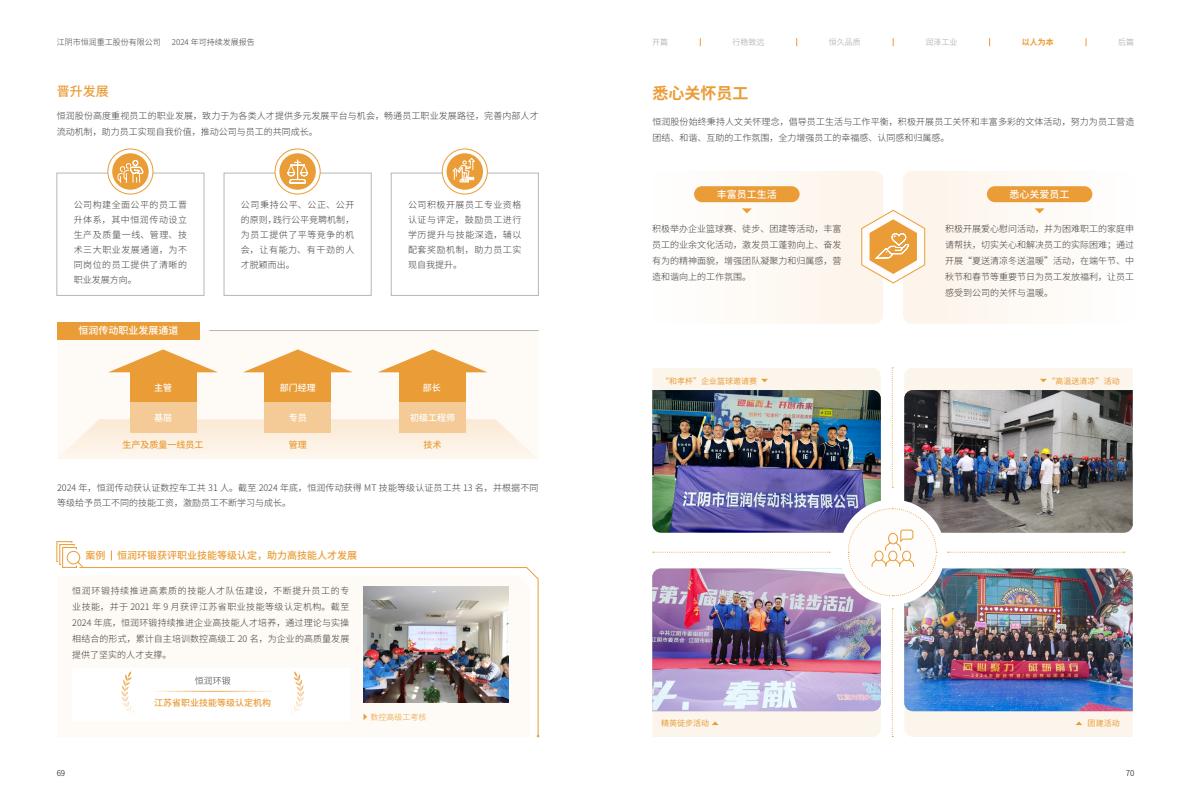
<style>
.page{position:relative;width:1191px;height:808px;background:#fff}
.page>*{position:absolute;margin:0;border:0;box-sizing:border-box;transform-origin:0 0}
.t1{font:700 16px "Source Han Sans CN";color:#ea9c37}
.t2{font:500 13px "Source Han Sans CN";color:#ea9c37}
.t3{font:500 10px "Source Han Sans CN";color:#ea9c37}
.t4{font:500 10px "Source Han Sans CN";color:#fff}
.t5{font:300 9px/15px "Source Han Sans CN";letter-spacing:.01em;color:#3e3a39;text-align:justify}
.t6{font:500 9px "Source Han Sans CN";color:#ea9c37}
.t7{font:500 9px "Source Han Sans CN";color:#fff}
.t8{font:8px "Source Han Sans CN";color:#ea9c37}
.t9{font:300 8px "Source Han Sans CN";color:#3e3a39}
.t10{font:300 8px "Source Han Sans CN";color:#9fa0a0}
.t11{font:300 8px "Source Han Sans CN";color:#ea9c37}
.t12{font:300 8px "Source Han Sans CN";color:#000}
.t13{font:700 8px "Source Han Sans CN";color:#ea9c37}
</style>
<div class="page">
<div style="left:57px;top:173px;width:147px;height:123px;border:1px solid #b5b6b6"></div>
<svg style="left:108px;top:149px;width:45px;height:45px"></svg>
<div style="left:108px;top:149px;width:45px;height:45px;border:1px solid #ea9c37;border-radius:50%"></div>
<div style="left:112px;top:153px;width:37px;height:37px;background:#ea9c37;border-radius:50%"></div>
<svg style="left:117px;top:160px;width:26px;height:23px"></svg>
<div style="left:224px;top:173px;width:147px;height:123px;border:1px solid #b5b6b6"></div>
<svg style="left:275px;top:149px;width:45px;height:45px"></svg>
<div style="left:275px;top:149px;width:45px;height:45px;border:1px solid #ea9c37;border-radius:50%"></div>
<div style="left:279px;top:153px;width:37px;height:37px;background:#ea9c37;border-radius:50%"></div>
<svg style="left:287px;top:160px;width:21px;height:23px"></svg>
<div style="left:391px;top:173px;width:147px;height:123px;border:1px solid #b5b6b6"></div>
<svg style="left:442px;top:149px;width:45px;height:45px"></svg>
<div style="left:442px;top:149px;width:45px;height:45px;border:1px solid #ea9c37;border-radius:50%"></div>
<div style="left:446px;top:153px;width:37px;height:37px;background:#ea9c37;border-radius:50%"></div>
<svg style="left:452px;top:158px;width:23px;height:25px"></svg>
<svg style="left:80px;top:567px;width:458px;height:169px"></svg>
<svg style="left:57px;top:541px;width:26px;height:27px"></svg>
<svg style="left:694px;top:171px;width:399px;height:153px"></svg>
<img style="left:363px;top:586px;width:145px;height:116px">
<svg style="left:363px;top:713px;width:4px;height:7px"></svg>
<div style="left:987px;top:186px;width:105px;height:16px;background:#ea9c37;border-radius:8px"></div>
<img style="left:652px;top:367px;width:480px;height:370px">
<div style="left:72px;top:669px;width:277px;height:52px;background:#fff"></div>
<svg style="left:121px;top:671px;width:13px;height:42px"></svg>
<svg style="left:291px;top:671px;width:13px;height:42px"></svg>
<hr style="left:149px;top:691px;width:127px;height:1px;background:#ea9c37">
<div style="left:57px;top:330px;width:481px;height:129px;background:#fefaf5"></div>
<svg style="left:66px;top:419px;width:463px;height:33px"></svg>
<div style="left:57px;top:322px;width:143px;height:17px;background:#ea9c37"></div>
<hr style="left:209px;top:330px;width:330px;height:1px;background:#b5b6b6">
<div style="left:130px;top:372px;width:66px;height:31px;background:#ea9c37"></div>
<div style="left:130px;top:403px;width:66px;height:30px;background:#f4cb97"></div>
<svg style="left:109px;top:349px;width:108px;height:23px"></svg>
<div style="left:264px;top:372px;width:67px;height:31px;background:#ea9c37"></div>
<div style="left:264px;top:403px;width:67px;height:30px;background:#f4cb97"></div>
<svg style="left:244px;top:349px;width:108px;height:23px"></svg>
<div style="left:399px;top:372px;width:67px;height:31px;background:#ea9c37"></div>
<div style="left:399px;top:403px;width:67px;height:30px;background:#f4cb97"></div>
<svg style="left:378px;top:349px;width:109px;height:23px"></svg>
<p class="t9" style="left:57px;top:38px;width:105px">江阴市恒润重工股份有限公司</p>
<p class="t10" style="left:652px;top:38px;width:17px">开篇</p>
<p class="t10" style="left:732px;top:38px;width:33px">行稳致远</p>
<p class="t10" style="left:829px;top:38px;width:33px">恒久品质</p>
<p class="t10" style="left:925px;top:38px;width:33px">润泽工业</p>
<p class="t13" style="left:1021px;top:38px;width:33px">以人为本</p>
<p class="t10" style="left:1118px;top:38px;width:17px">后篇</p>
<p class="t9" style="left:172px;top:38px;width:85px">2024 年可持续发展报告</p>
<h2 class="t2" style="left:57px;top:84px;width:53px">晋升发展</h2>
<p class="t5" style="left:57px;top:108px;width:483px;line-height:16px">恒润股份高度重视员工的职业发展，致力于为各类人才提供多元发展平台与机会，畅通员工职业发展路径，完善内部人才流动机制，助力员工实现自我价值，推动公司与员工的共同成长。</p>
<p class="t5" style="left:74px;top:197px;width:115px">公司构建全面公平的员工晋升体系，其中恒润传动设立生产及质量一线、管理、技术三大职业发展通道，为不同岗位的员工提供了清晰的职业发展方向。</p>
<p class="t5" style="left:241px;top:197px;width:115px">公司秉持公平、公正、公开的原则，践行公平竞聘机制，为员工提供了平等竞争的机会，让有能力、有干劲的人才脱颖而出。</p>
<p class="t5" style="left:408px;top:197px;width:115px">公司积极开展员工专业资格认证与评定，鼓励员工进行学历提升与技能深造，辅以配套奖励机制，助力员工实现自我提升。</p>
<p class="t4" style="left:78px;top:325px;width:101px">恒润传动职业发展通道</p>
<p class="t7" style="left:154px;top:382px;width:19px">主管</p>
<p class="t7" style="left:154px;top:413px;width:19px">基层</p>
<p class="t7" style="left:280px;top:382px;width:37px">部门经理</p>
<p class="t7" style="left:289px;top:413px;width:19px">专员</p>
<p class="t7" style="left:423px;top:382px;width:19px">部长</p>
<p class="t7" style="left:410px;top:413px;width:46px">初级工程师</p>
<p class="t6" style="left:289px;top:439px;width:19px">管理</p>
<p class="t6" style="left:123px;top:439px;width:82px">生产及质量一线员工</p>
<p class="t6" style="left:423px;top:439px;width:19px">技术</p>
<p class="t5" style="left:57px;top:481px;width:483px">2024 年，恒润传动获认证数控车工共 31 人。截至 2024 年底，恒润传动获得 MT 技能等级认证员工共 13 名，并根据不同等级给予员工不同的技能工资，激励员工不断学习与成长。</p>
<p class="t3" style="left:86px;top:550px;width:273px">案例 恒润环锻获评职业技能等级认定，助力高技能人才发展</p>
<p class="t5" style="left:72px;top:583px;width:279px;line-height:16px">恒润环锻持续推进高素质的技能人才队伍建设，不断提升员工的专业技能，并于 2021 年 9 月获评江苏省职业技能等级认定机构。截至2024 年底，恒润环锻持续推进企业高技能人才培养，通过理论与实操相结合的形式，累计自主培训数控高级工 20 名，为企业的高质量发展提供了坚实的人才支撑。</p>
<p class="t5" style="left:195px;top:673px;width:37px">恒润环锻</p>
<p class="t6" style="left:154px;top:697px;width:118px">江苏省职业技能等级认定机构</p>
<p class="t11" style="left:370px;top:712px;width:57px">数控高级工考核</p>
<h1 class="t1" style="left:652px;top:84px;width:97px">悉心关怀员工</h1>
<p class="t5" style="left:652px;top:114px;width:483px;line-height:16px">恒润股份始终秉持人文关怀理念，倡导员工生活与工作平衡，积极开展员工关怀和丰富多彩的文体活动，努力为员工营造团结、和谐、互助的工作氛围，全力增强员工的幸福感、认同感和归属感。</p>
<p class="t4" style="left:717px;top:189px;width:61px">丰富员工生活</p>
<p class="t4" style="left:1009px;top:189px;width:62px">悉心关爱员工</p>
<p class="t5" style="left:652px;top:220px;width:191px;line-height:16px">积极举办企业篮球赛、徒步、团建等活动，丰富员工的业余文化活动，激发员工蓬勃向上、奋发有为的精神面貌，增强团队凝聚力和归属感，营造和谐向上的工作氛围。</p>
<p class="t5" style="left:945px;top:220px;width:191px;line-height:16px">积极开展爱心慰问活动，并为困难职工的家庭申请帮扶，切实关心和解决员工的实际困难；通过开展“夏送清凉冬送温暖”活动，在端午节、中秋节和春节等重要节日为员工发放福利，让员工感受到公司的关怀与温暖。</p>
<p class="t8" style="left:661px;top:376px;width:97px">“和孝杯”企业篮球邀请赛</p>
<p class="t8" style="left:1047px;top:376px;width:73px">“高温送清凉”活动</p>
<p class="t8" style="left:661px;top:719px;width:49px">精英徒步活动</p>
<p class="t8" style="left:1087px;top:719px;width:33px">团建活动</p>
<p class="t12" style="left:57px;top:769px;width:10px">69</p>
<p class="t12" style="left:1125px;top:769px;width:10px">70</p>
</div>
